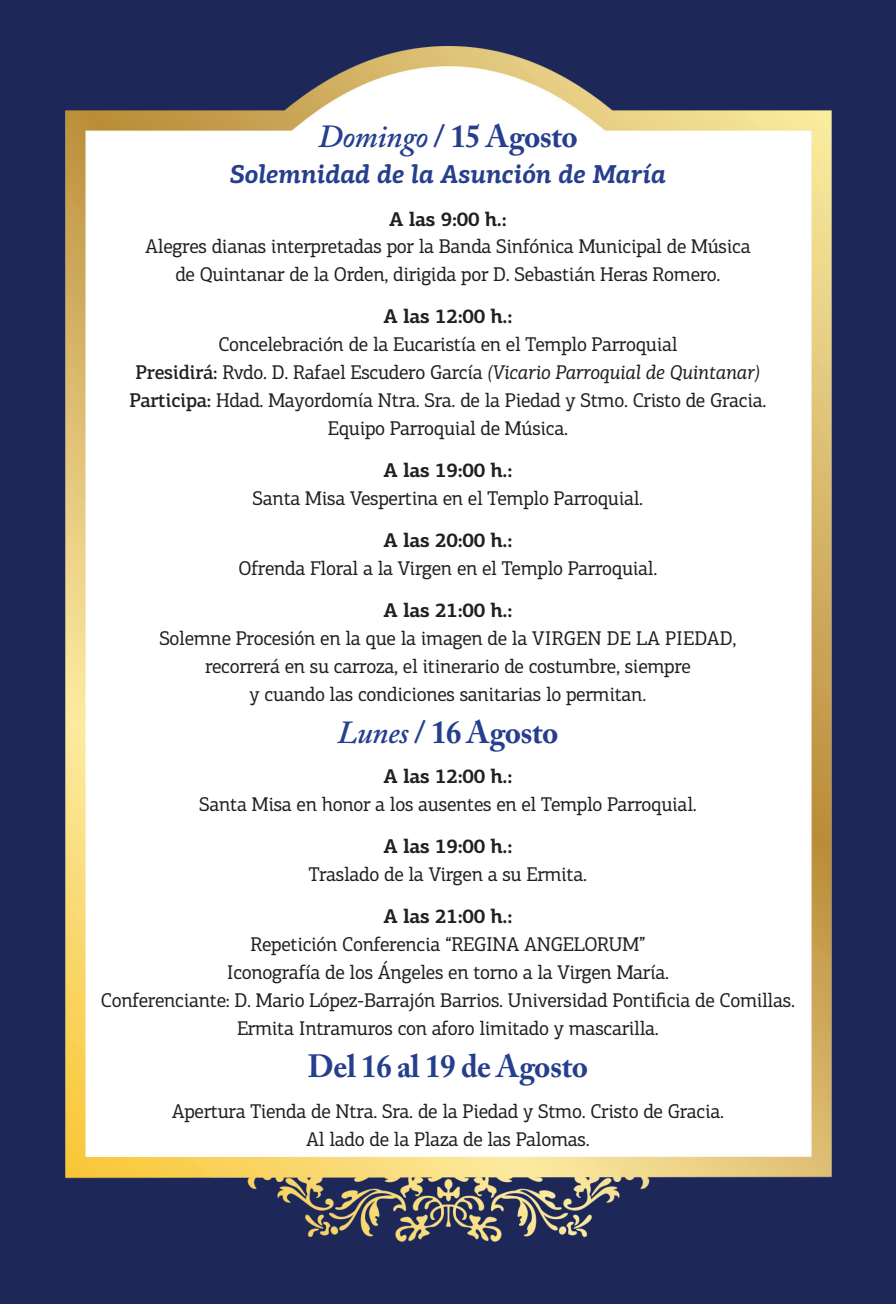
<style>
.page{position:relative;width:896px;height:1304px;background:#fff}
.page>*{position:absolute;margin:0;border:0;box-sizing:border-box;transform-origin:0 0}
.t1{font:700 32px "Adobe Caslon Pro";letter-spacing:-.015em;color:#253f8e}
.t2{font:italic 700 26px "PF Centro Slab Pro";letter-spacing:-.015em;color:#253f8e}
.t3{font:20px/28px "PF Centro Slab Pro";letter-spacing:-.015em;color:#231f20;text-align:center}
.t4{font:700 20px "PF Centro Slab Pro";letter-spacing:-.015em;color:#231f20}
.s1{font-weight:600;font-style:italic}
.s2{font-weight:500}
.s3{font-style:italic}
</style>
<div class="page">
<img style="left:0;top:0;width:896px;height:1304px">
<h1 class="t1" style="left:318px;top:117px;width:261px"><span class="s1">Domingo</span> / 15 Agosto</h1>
<h2 class="t2" style="left:230px;top:158px;width:438px">Solemnidad de la Asunción de María</h2>
<p class="t4" style="left:389px;top:206px;width:119px">A las 9:00 h.:</p>
<p class="t3" style="left:145px;top:233px;width:607px">Alegres dianas interpretadas por la Banda Sinfónica Municipal de Música de Quintanar de la Orden, dirigida por D. Sebastián Heras Romero.</p>
<p class="t4" style="left:383px;top:304px;width:130px">A las 12:00 h.:</p>
<p class="t3" style="left:129px;top:330px;width:638px">Concelebración de la Eucaristía en el Templo Parroquial<br><span class="s2">Presidirá:</span> Rvdo. D. Rafael Escudero García <span class="s3">(Vicario Parroquial de Quintanar)<br></span><span class="s2">Participa:</span> Hdad. Mayordomía Ntra. Sra. de la Piedad y Stmo. Cristo de Gracia.<br>Equipo Parroquial de Música.</p>
<p class="t4" style="left:383px;top:458px;width:130px">A las 19:00 h.:</p>
<p class="t3" style="left:253px;top:484px;width:392px">Santa Misa Vespertina en el Templo Parroquial.</p>
<p class="t4" style="left:383px;top:528px;width:130px">A las 20:00 h.:</p>
<p class="t3" style="left:238px;top:554px;width:420px">Ofrenda Floral a la Virgen en el Templo Parroquial.</p>
<p class="t4" style="left:383px;top:598px;width:130px">A las 21:00 h.:</p>
<p class="t3" style="left:159px;top:624px;width:579px">Solemne Procesión en la que la imagen de la VIRGEN DE LA PIEDAD, recorrerá en su carroza, el itinerario de costumbre, siempre<br>y cuando las condiciones sanitarias lo permitan.</p>
<h1 class="t1" style="left:337px;top:713px;width:223px"><span class="s1">Lunes</span> / 16 Agosto</h1>
<p class="t4" style="left:384px;top:764px;width:130px">A las 12:00 h.:</p>
<p class="t3" style="left:199px;top:790px;width:499px">Santa Misa en honor a los ausentes en el Templo Parroquial.</p>
<p class="t4" style="left:384px;top:834px;width:130px">A las 19:00 h.:</p>
<p class="t3" style="left:309px;top:860px;width:280px">Traslado de la Virgen a su Ermita.</p>
<p class="t4" style="left:384px;top:904px;width:130px">A las 21:00 h.:</p>
<p class="t3" style="left:101px;top:930px;width:695px">Repetición Conferencia “REGINA ANGELORUM”<br>Iconografía de los Ángeles en torno a la Virgen María.<br>Conferenciante: D. Mario López-Barrajón Barrios. Universidad Pontificia de Comillas.<br>Ermita Intramuros con aforo limitado y mascarilla.</p>
<h1 class="t1" style="left:308px;top:1047px;width:282px">Del 16 al 19 de Agosto</h1>
<p class="t3" style="left:172px;top:1097px;width:554px">Apertura Tienda de Ntra. Sra. de la Piedad y Stmo. Cristo de Gracia.<br>Al lado de la Plaza de las Palomas.</p>
</div>
